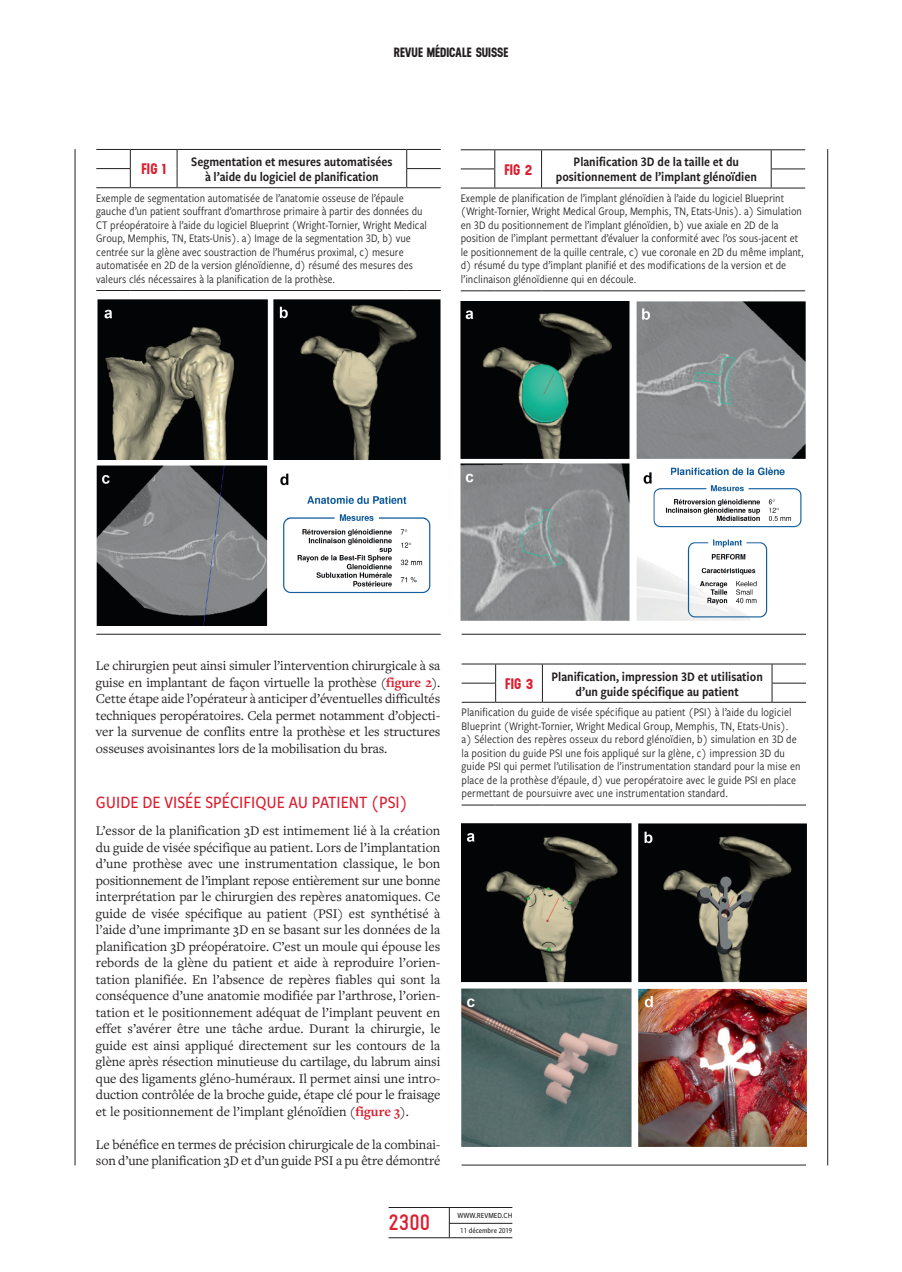
<style>
.page{position:relative;width:902px;height:1272px;background:#fff}
.page>*{position:absolute;margin:0;border:0;box-sizing:border-box;transform-origin:0 0}
.t1{font:700 22.5px "Gravur Condensed Pro";color:#da2031}
.t2{font:500 18px "Freight Sans Cnd Pro";color:#da2031}
.t3{font:700 15.3px "Neusa";letter-spacing:.01em;color:#da2031}
.t4{font:13.8px/16.5px "Freight Text Pro";letter-spacing:-.01em;color:#231f20;text-align:justify}
.t5{font:13.5px/15px "Freight Sans Cnd Pro Semi";color:#231f20;text-align:center}
.t6{font:700 13.5px "Neusa";letter-spacing:-.005em;color:#231f20}
.t7{font:12px/13.5px "Freight Sans Cnd Pro";color:#231f20}
.t8{font:500 8.1px "Freight Sans Cnd Pro";color:#231f20}
.t9{font:500 7.8px "Freight Sans Cnd Pro";color:#231f20}
.s1{font-weight:700;color:#da2031}
</style>
<div class="page">
<hr style="left:389px;top:1237px;width:123px;height:1px;background:#231f20">
<hr style="left:389px;top:1207px;width:123px;height:1px;background:#231f20">
<hr style="left:449px;top:1223px;width:63px;height:1px;background:#231f20">
<svg style="left:449px;top:1208px;width:1px;height:29px"></svg>
<hr style="left:75px;top:149px;width:1px;height:1016px;background:#231f20">
<hr style="left:827px;top:149px;width:1px;height:1016px;background:#231f20">
<svg style="left:96px;top:150px;width:345px;height:38px"></svg>
<hr style="left:96px;top:149px;width:34px;height:1px;background:#231f20">
<hr style="left:96px;top:290px;width:34px;height:1px;background:#231f20">
<hr style="left:130px;top:290px;width:47px;height:1px;background:#231f20">
<hr style="left:177px;top:290px;width:230px;height:1px;background:#231f20">
<hr style="left:407px;top:290px;width:34px;height:1px;background:#231f20">
<hr style="left:130px;top:149px;width:47px;height:1px;background:#231f20">
<hr style="left:177px;top:149px;width:230px;height:1px;background:#231f20">
<hr style="left:407px;top:149px;width:34px;height:1px;background:#231f20">
<img style="left:96px;top:299px;width:345px;height:326px">
<hr style="left:96px;top:634px;width:345px;height:1px;background:#231f20">
<hr style="left:461px;top:188px;width:34px;height:1px;background:#231f20">
<hr style="left:495px;top:188px;width:47px;height:1px;background:#231f20">
<hr style="left:542px;top:188px;width:229px;height:1px;background:#231f20">
<hr style="left:771px;top:188px;width:34px;height:1px;background:#231f20">
<svg style="left:461px;top:150px;width:344px;height:38px"></svg>
<hr style="left:461px;top:149px;width:34px;height:1px;background:#231f20">
<hr style="left:461px;top:290px;width:34px;height:1px;background:#231f20">
<hr style="left:495px;top:290px;width:47px;height:1px;background:#231f20">
<hr style="left:542px;top:290px;width:229px;height:1px;background:#231f20">
<hr style="left:771px;top:290px;width:34px;height:1px;background:#231f20">
<hr style="left:495px;top:149px;width:47px;height:1px;background:#231f20">
<hr style="left:542px;top:149px;width:229px;height:1px;background:#231f20">
<hr style="left:771px;top:149px;width:34px;height:1px;background:#231f20">
<img style="left:461px;top:301px;width:344px;height:319px">
<hr style="left:462px;top:634px;width:344px;height:1px;background:#231f20">
<hr style="left:462px;top:702px;width:34px;height:1px;background:#231f20">
<hr style="left:496px;top:702px;width:46px;height:1px;background:#231f20">
<hr style="left:542px;top:702px;width:230px;height:1px;background:#231f20">
<hr style="left:772px;top:702px;width:34px;height:1px;background:#231f20">
<svg style="left:462px;top:665px;width:344px;height:37px"></svg>
<hr style="left:462px;top:664px;width:34px;height:1px;background:#231f20">
<hr style="left:462px;top:805px;width:34px;height:1px;background:#231f20">
<hr style="left:496px;top:805px;width:46px;height:1px;background:#231f20">
<hr style="left:542px;top:805px;width:230px;height:1px;background:#231f20">
<hr style="left:772px;top:805px;width:34px;height:1px;background:#231f20">
<hr style="left:496px;top:664px;width:46px;height:1px;background:#231f20">
<hr style="left:542px;top:664px;width:230px;height:1px;background:#231f20">
<hr style="left:772px;top:664px;width:34px;height:1px;background:#231f20">
<img style="left:462px;top:824px;width:344px;height:322px">
<hr style="left:462px;top:1165px;width:344px;height:1px;background:#231f20">
<p class="t6" style="left:394px;top:43px;width:116px">REVUE MÉDICALE SUISSE</p>
<p class="t3" style="left:141px;top:158px;width:26px">FIG 1</p>
<p class="t5" style="left:191px;top:154px;width:203px">Segmentation et mesures automatisées à l’aide du logiciel de planification</p>
<p class="t7" style="left:96px;top:190px;width:332px">Exemple de segmentation automatisée de l’anatomie osseuse de l’épaule gauche d’un patient souffrant d’omarthrose primaire à partir des données du CT préopératoire à l’aide du logiciel Blueprint (Wright-Tornier, Wright Medical Group, Memphis, TN, Etats-Unis). a) Image de la segmentation 3D, b) vue centrée sur la glène avec soustraction de l’humérus proximal, c) mesure automatisée en 2D de la version glénoïdienne, d) résumé des mesures des valeurs clés nécessaires à la planification de la prothèse.</p>
<p class="t3" style="left:504px;top:159px;width:29px">FIG 2</p>
<p class="t5" style="left:556px;top:154px;width:203px">Planification 3D de la taille et du positionnement de l’implant glénoïdien</p>
<p class="t7" style="left:461px;top:191px;width:345px">Exemple de planification de l’implant glénoïdien à l’aide du logiciel Blueprint (Wright-Tornier, Wright Medical Group, Memphis, TN, Etats-Unis). a) Simulation en 3D du positionnement de l’implant glénoïdien, b) vue axiale en 2D de la position de l’implant permettant d’évaluer la conformité avec l’os sous-jacent et le positionnement de la quille centrale, c) vue coronale en 2D du même implant, d) résumé du type d’implant planifié et des modifications de la version et de l’inclinaison glénoïdienne qui en découle.</p>
<p class="t4" style="left:96px;top:657px;width:346px">Le chirurgien peut ainsi simuler l’intervention chirurgicale à sa guise en implantant de façon virtuelle la prothèse (<span class="s1">figure 2</span>).<br>Cette étape aide l’opérateur à anticiper d’éventuelles difficultés techniques peropératoires. Cela permet notamment d’objecti&shy;ver la survenue de conflits entre la prothèse et les structures osseuses avoisinantes lors de la mobilisation du bras.</p>
<h2 class="t2" style="left:96px;top:790px;width:313px">GUIDE DE VISÉE SPÉCIFIQUE AU PATIENT (PSI)</h2>
<p class="t4" style="left:96px;top:822px;width:346px">L’essor de la planification 3D est intimement lié à la création du guide de visée spécifique au patient. Lors de l’implantation d’une prothèse avec une instrumentation classique, le bon positionnement de l’implant repose entièrement sur une bonne interprétation par le chirurgien des repères anatomiques. Ce guide de visée spécifique au patient (PSI) est synthétisé à l’aide d’une imprimante 3D en se basant sur les données de la planification 3D préopératoire. C’est un moule qui épouse les rebords de la glène du patient et aide à reproduire l’orien&shy;tation planifiée. En l’absence de repères fiables qui sont la conséquence d’une anatomie modifiée par l’arthrose, l’orien&shy;tation et le positionnement adéquat de l’implant peuvent en effet s’avérer être une tâche ardue. Durant la chirurgie, le guide est ainsi appliqué directement sur les contours de la glène après résection minutieuse du cartilage, du labrum ainsi que des ligaments gléno-huméraux. Il permet ainsi une intro&shy;duction contrôlée de la broche guide, étape clé pour le fraisage et le positionnement de l’implant glénoïdien (<span class="s1">figure 3</span>).</p>
<p class="t4" style="left:96px;top:1136px;width:346px">Le bénéfice en termes de précision chirurgicale de la combinai&shy;son d’une planification 3D et d’un guide PSI a pu être démontré</p>
<p class="t3" style="left:505px;top:673px;width:29px">FIG 3</p>
<p class="t5" style="left:552px;top:668px;width:213px">Planification, impression 3D et utilisation d’un guide spécifique au patient</p>
<p class="t7" style="left:462px;top:705px;width:340px">Planification du guide de visée spécifique au patient (PSI) à l’aide du logiciel Blueprint (Wright-Tornier, Wright Medical Group, Memphis, TN, Etats-Unis). a) Sélection des repères osseux du rebord glénoïdien, b) simulation en 3D de la position du guide PSI une fois appliqué sur la glène, c) impression 3D du guide PSI qui permet l’utilisation de l’instrumentation standard pour la mise en place de la prothèse d’épaule, d) vue peropératoire avec le guide PSI en place permettant de poursuivre avec une instrumentation standard.</p>
<h1 class="t1" style="left:389px;top:1210px;width:43px">2300</h1>
<p class="t8" style="left:458px;top:1210px;width:56px">WWW.REVMED.CH</p>
<p class="t9" style="left:460px;top:1225px;width:54px">11 décembre 2019</p>
</div>
